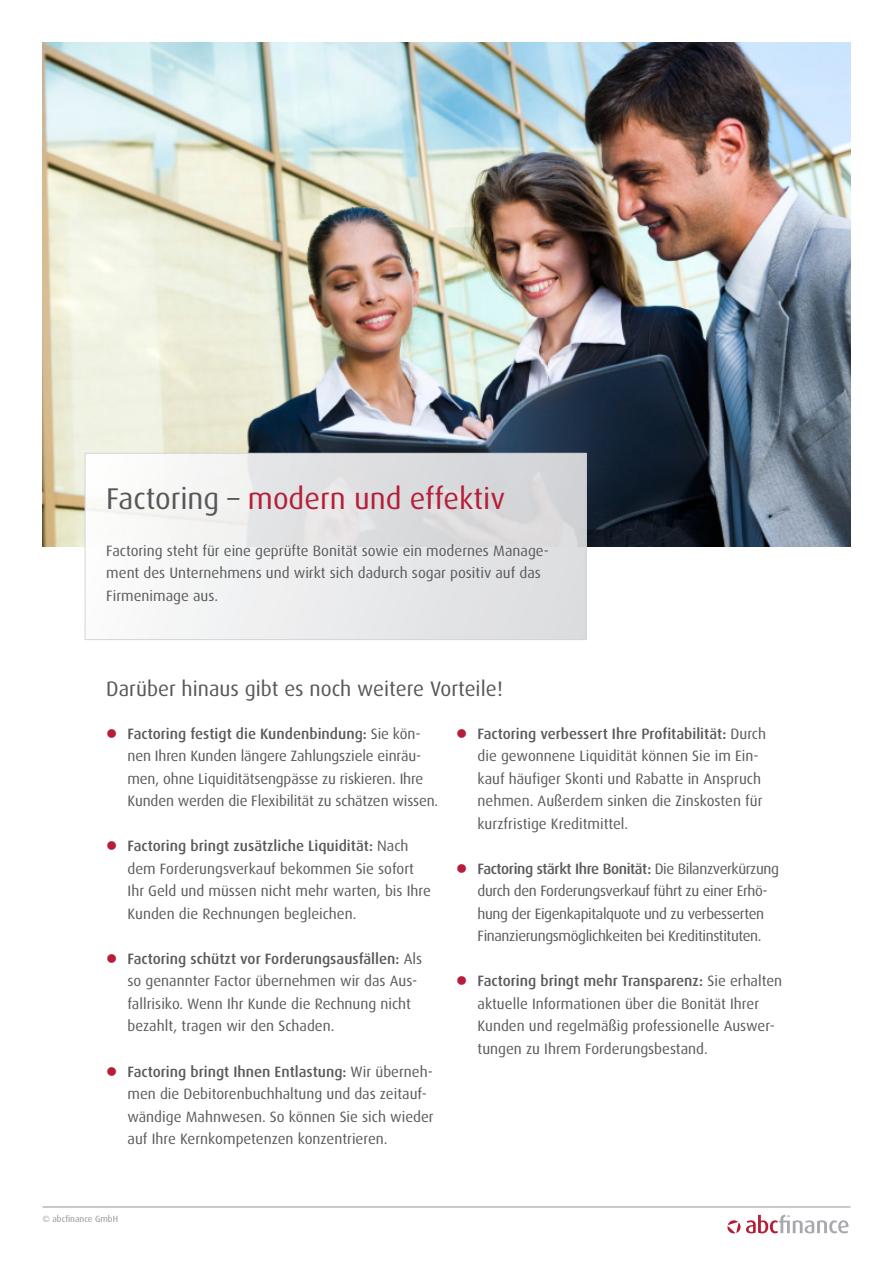
<style>
.page{position:relative;width:893px;height:1263px;background:#fff}
.page>*{position:absolute;margin:0;border:0;box-sizing:border-box;transform-origin:0 0}
.t1{font:30px "Dax";color:#b61d38}
.t2{font:21px "Dax";color:#57585a}
.t3{font:15px/22.5px "Dax";color:#5a5a5d}
.t4{font:15px/22.5px "Dax";letter-spacing:-.025em;color:#5a5a5d}
.t5{font:9px "Dax";color:#939598}
.s1{color:#57585a}
.s2{color:#b61d38}
.s3{font-weight:500}
</style>
<div class="page">
<img style="left:43px;top:43px;width:807px;height:503px">
<div style="left:85px;top:453px;width:501px;height:187px;background:linear-gradient(to right,#fcfcfb,#d5d5d8)"></div>
<div style="left:85px;top:453px;width:501px;height:187px;border:1px solid #d1d2d4"></div>
<svg style="left:727px;top:1214px;width:122px;height:20px"></svg>
<hr style="left:43px;top:1206px;width:807px;height:1px;background:#939598">
<h1 class="t1" style="left:106px;top:482px;width:400px"><span class="s1">Factoring –</span> modern und effektiv</h1>
<p class="t3" style="left:106px;top:539px;width:444px">Factoring steht für eine geprüfte Bonität sowie ein modernes Manage&shy;ment des Unternehmens und wirkt sich dadurch sogar positiv auf das<br>Firmenimage aus.</p>
<h2 class="t2" style="left:106px;top:677px;width:398px">Darüber hinaus gibt es noch weitere Vorteile!</h2>
<p class="t3" style="left:128px;top:723px;width:312px;text-indent:-21px"><span class="s2">●</span> <span class="s3">Factoring festigt die Kundenbindung:</span> Sie kön&shy;nen Ihren Kunden längere Zahlungsziele einräu&shy;men, ohne Liquiditätsengpässe zu riskieren. Ihre Kunden werden die Flexibilität zu schätzen wissen.</p>
<p class="t3" style="left:128px;top:835px;width:305px;text-indent:-21px"><span class="s2">●</span> <span class="s3">Factoring bringt zusätzliche Liquidität:</span> Nach dem Forderungsverkauf bekommen Sie sofort Ihr Geld und müssen nicht mehr warten, bis Ihre Kunden die Rechnungen begleichen.</p>
<p class="t3" style="left:128px;top:948px;width:296px;text-indent:-21px"><span class="s2">●</span> <span class="s3">Factoring schützt vor Forderungsausfällen:</span> Als so genannter Factor übernehmen wir das Aus&shy;fallrisiko. Wenn Ihr Kunde die Rechnung nicht bezahlt, tragen wir den Schaden.</p>
<p class="t3" style="left:128px;top:1060px;width:308px;text-indent:-21px"><span class="s2">●</span> <span class="s3">Factoring bringt Ihnen Entlastung:</span> Wir überneh&shy;men die Debitorenbuchhaltung und das zeitauf&shy;wändige Mahnwesen. So können Sie sich wieder auf Ihre Kernkompetenzen konzentrieren.</p>
<p class="t3" style="left:478px;top:723px;width:290px;text-indent:-21px"><span class="s2">●</span> <span class="s3">Factoring verbessert Ihre Profitabilität:</span> Durch die gewonnene Liquidität können Sie im Ein&shy;kauf häufiger Skonti und Rabatte in Anspruch nehmen. Außerdem sinken die Zinskosten für kurzfristige Kreditmittel.</p>
<p class="t4" style="left:478px;top:858px;width:303px;text-indent:-21px"><span class="s2">●</span> <span class="s3">Factoring stärkt Ihre Bonität:</span> Die Bilanzverkürzung durch den Forderungsverkauf führt zu einer Erhö&shy;hung der Eigenkapitalquote und zu verbesserten Finanzierungsmöglichkeiten bei Kreditinstituten.</p>
<p class="t3" style="left:478px;top:970px;width:306px;text-indent:-21px"><span class="s2">●</span> <span class="s3">Factoring bringt mehr Transparenz:</span> Sie erhalten aktuelle Informationen über die Bonität Ihrer Kunden und regelmäßig professionelle Auswer&shy;tungen zu Ihrem Forderungsbestand.</p>
<p class="t5" style="left:43px;top:1214px;width:77px">© abcfinance GmbH</p>
</div>
